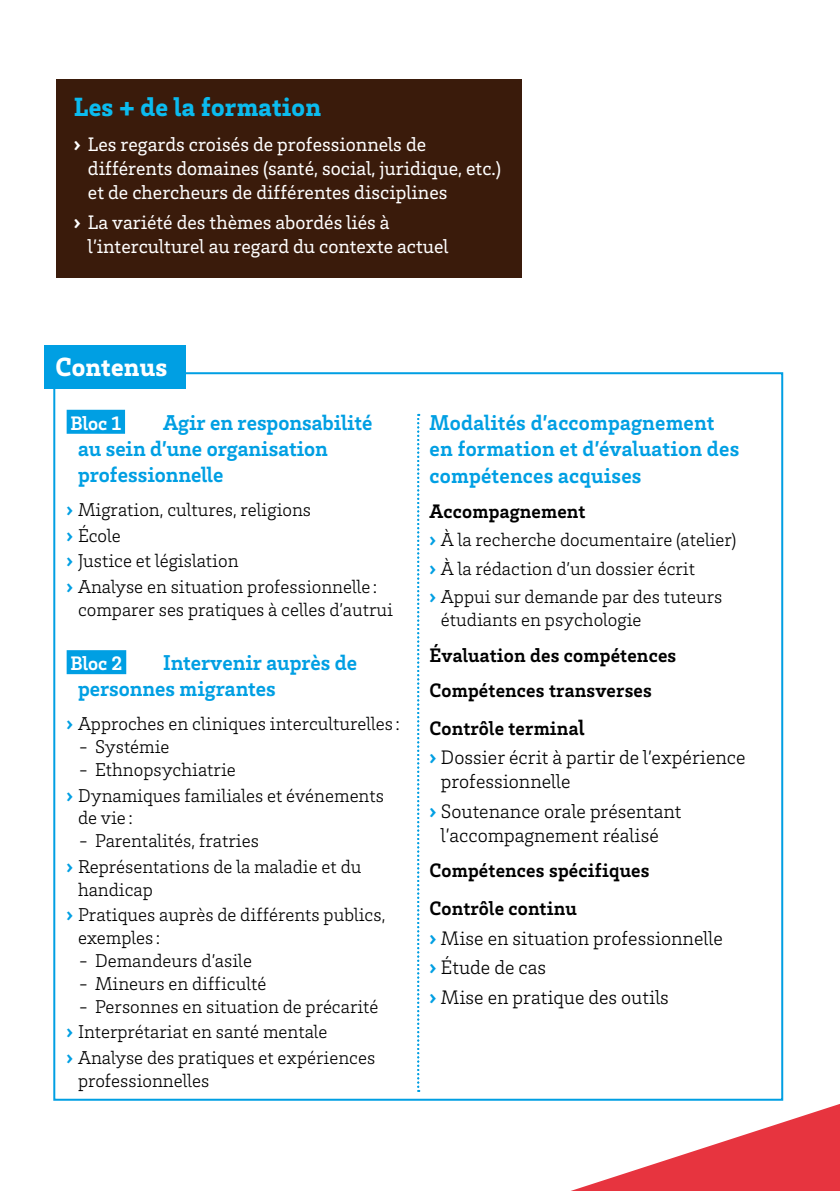
<style>
.page{position:relative;width:840px;height:1191px;background:#fff}
.page>*{position:absolute;margin:0;border:0;box-sizing:border-box;transform-origin:0 0}
.t1{font:900 27px "Brix Slab";letter-spacing:.01em;color:#0bbbef}
.t2{font:900 27px "Brix Slab";letter-spacing:.01em;color:#fff}
.t3{font:700 22px/26px "Brix Slab";color:#009fe3}
.t4{font:20px/24px "Brix Slab";color:#fff}
.t5{font:300 20px/29.6px "Brix Slab";color:#000}
.t6{font:700 20px/35.4px "Brix Slab";letter-spacing:.01em;color:#000}
.t7{font:700 20px "Brix Slab";color:#fff}
.t8{font:300 19px/25.6px "Brix Slab";color:#000}
.s1{font-weight:900}
.s2{font-weight:900;color:#009fe3}
.s3{font-weight:700}
.s4{font-weight:700;font-size:22px}
</style>
<div class="page">
<svg style="left:571px;top:1104px;width:268px;height:87px"></svg>
<div style="left:57px;top:79px;width:465px;height:199px;background:#3a1b0b"></div>
<div style="left:67px;top:410px;width:58px;height:24px;background:#009fe3"></div>
<div style="left:67px;top:650px;width:59px;height:24px;background:#009fe3"></div>
<svg style="left:417px;top:414px;width:2px;height:678px"></svg>
<div style="left:44px;top:345px;width:142px;height:43px;background:#009fe3"></div>
<h1 class="t1" style="left:74px;top:89px;width:248px">Les + de la formation</h1>
<p class="t4" style="left:88px;top:132px;width:414px;text-indent:-14px"><span class="s1">›</span> Les regards croisés de professionnels de différents domaines (santé, social, juridique, etc.) et de chercheurs de différentes disciplines</p>
<p class="t4" style="left:88px;top:209px;width:362px;text-indent:-14px"><span class="s1">›</span> La variété des thèmes abordés liés à l’interculturel au regard du contexte actuel</p>
<h1 class="t2" style="left:56px;top:349px;width:113px">Contenus</h1>
<p class="t3" style="left:78px;top:408px;width:295px;text-indent:85px">Agir en responsabilité au sein d’une organisation professionnelle</p>
<p class="t8" style="left:67px;top:496px;width:312px"><span class="s2">›</span> Migration, cultures, religions<br><span class="s2">›</span> École<br><span class="s2">›</span> Justice et législation<br><span class="s2">›</span> Analyse en situation professionnelle :</p>
<p class="t8" style="left:78px;top:596px;width:316px">comparer ses pratiques à celles d’autrui</p>
<p class="t7" style="left:71px;top:650px;width:53px">Bloc 2</p>
<p class="t7" style="left:71px;top:410px;width:52px">Bloc 1</p>
<p class="t3" style="left:78px;top:649px;width:280px;text-indent:85px">Intervenir auprès de personnes migrantes</p>
<p class="t8" style="left:67px;top:710px;width:334px"><span class="s2">›</span> Approches en cliniques interculturelles :</p>
<p class="t8" style="left:78px;top:733px;width:93px">- Systémie</p>
<p class="t8" style="left:67px;top:756px;width:318px;text-indent:11px">- Ethnopsychiatrie<br><span class="s2">›</span> Dynamiques familiales et événements</p>
<p class="t8" style="left:78px;top:804px;width:56px">de vie :</p>
<p class="t8" style="left:67px;top:827px;width:296px;text-indent:11px">- Parentalités, fratries<br><span class="s2">›</span> Représentations de la maladie et du</p>
<p class="t8" style="left:67px;top:875px;width:320px;text-indent:11px">handicap<br><span class="s2">›</span> Pratiques auprès de différents publics,</p>
<p class="t8" style="left:78px;top:924px;width:84px">exemples :</p>
<p class="t8" style="left:78px;top:947px;width:175px">- Demandeurs d’asile</p>
<p class="t8" style="left:78px;top:969px;width:190px">- Mineurs en difficulté</p>
<p class="t8" style="left:67px;top:992px;width:313px;text-indent:11px">- Personnes en situation de précarité <span class="s2">›</span> Interprétariat en santé mentale<br><span class="s2">›</span> Analyse des pratiques et expériences</p>
<p class="t8" style="left:78px;top:1066px;width:133px">professionnelles</p>
<p class="t3" style="left:429px;top:408px;width:311px">Modalités d’accompagnement en formation et d’évaluation des compétences acquises</p>
<p class="t6" style="left:429px;top:492px;width:157px">Accompagnement</p>
<p class="t8" style="left:429px;top:525px;width:308px;line-height:28.4px"><span class="s2">›</span> À la recherche documentaire (atelier) <span class="s2">›</span> À la rédaction d’un dossier écrit<br><span class="s2">›</span> Appui sur demande par des tuteurs</p>
<p class="t8" style="left:440px;top:606px;width:202px">étudiants en psychologie</p>
<p class="t6" style="left:429px;top:636px;width:248px">Évaluation des compétences<br>Compétences transverses</p>
<p class="t5" style="left:429px;top:712px;width:317px"><span class="s3">Contrôle termina</span><span class="s4">l<br></span><span class="s2">›</span> Dossier écrit à partir de l’expérience</p>
<p class="t5" style="left:429px;top:766px;width:253px;text-indent:11px">professionnelle<br><span class="s2">›</span> Soutenance orale présentant</p>
<p class="t5" style="left:440px;top:819px;width:219px">l’accompagnement réalisé</p>
<p class="t6" style="left:429px;top:850px;width:221px;line-height:37.8px">Compétences spécifiques<br>Contrôle continu</p>
<p class="t5" style="left:429px;top:922px;width:294px"><span class="s2">›</span> Mise en situation professionnelle <span class="s2">›</span> Étude de cas<br><span class="s2">›</span> Mise en pratique des outils</p>
</div>
